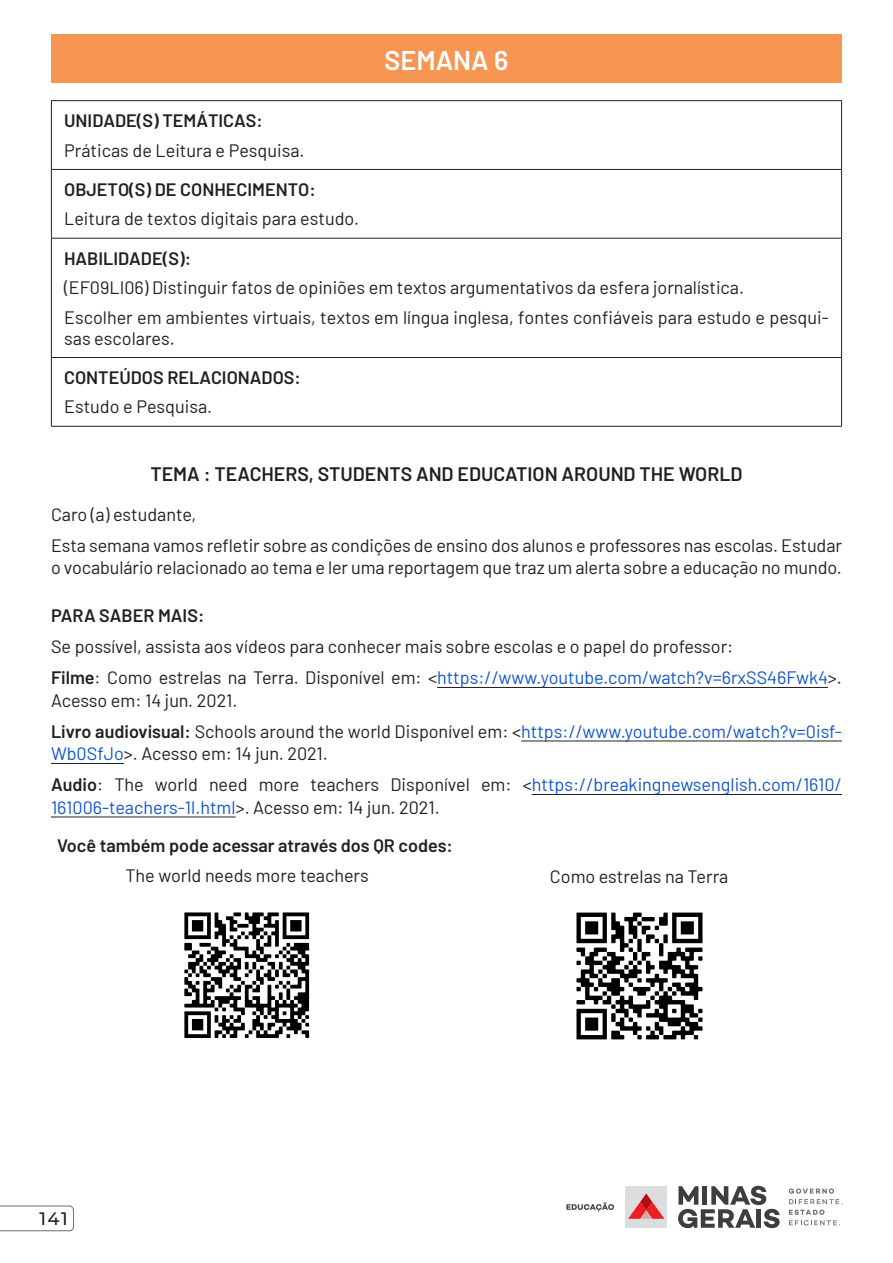
<style>
.page{position:relative;width:893px;height:1263px;background:#fff}
.page>*{position:absolute;margin:0;border:0;box-sizing:border-box;transform-origin:0 0}
.t1{font:600 27px "Barlow";color:#fff}
.t2{font:600 19.5px "Barlow";color:#231f20}
.t3{font:18px/31px "Barlow";color:#231f20}
.t4{font:600 18px/38.5px "Barlow";color:#231f20}
.t5{font:500 18px "Montserrat";color:#231f20}
.s1{font-weight:600}
.s2{color:#15c}
.s3{font-weight:400;color:#15c}
.s4{font-weight:400}
</style>
<div class="page">
<div style="left:625px;top:1186px;width:42px;height:42px;background:#dcdddf"></div>
<svg style="left:628px;top:1193px;width:36px;height:26px"></svg>
<svg style="left:678px;top:1186px;width:102px;height:42px"></svg>
<svg style="left:789px;top:1188px;width:53px;height:16px"></svg>
<svg style="left:789px;top:1210px;width:51px;height:15px"></svg>
<svg style="left:566px;top:1202px;width:48px;height:9px"></svg>
<svg style="left:0;top:1205px;width:74px;height:26px"></svg>
<hr style="left:437px;top:687px;width:391px;height:1px;background:#231f20">
<hr style="left:521px;top:740px;width:321px;height:1px;background:#231f20">
<hr style="left:51px;top:763px;width:73px;height:1px;background:#231f20">
<hr style="left:532px;top:794px;width:310px;height:1px;background:#231f20">
<hr style="left:51px;top:816px;width:185px;height:1px;background:#231f20">
<div style="left:51px;top:34px;width:791px;height:48px;background:#f79553"></div>
<hr style="left:51px;top:169px;width:791px;height:1px;background:#231f20">
<hr style="left:51px;top:238px;width:791px;height:1px;background:#231f20">
<hr style="left:51px;top:357px;width:791px;height:1px;background:#231f20">
<hr style="left:51px;top:426px;width:791px;height:1px;background:#231f20">
<hr style="left:51px;top:101px;width:1px;height:68px;background:#231f20">
<hr style="left:841px;top:101px;width:1px;height:68px;background:#231f20">
<hr style="left:51px;top:170px;width:1px;height:68px;background:#231f20">
<hr style="left:841px;top:170px;width:1px;height:68px;background:#231f20">
<hr style="left:51px;top:239px;width:1px;height:118px;background:#231f20">
<hr style="left:841px;top:239px;width:1px;height:118px;background:#231f20">
<hr style="left:51px;top:358px;width:1px;height:68px;background:#231f20">
<hr style="left:841px;top:358px;width:1px;height:68px;background:#231f20">
<hr style="left:51px;top:100px;width:791px;height:1px;background:#231f20">
<img style="left:184px;top:912px;width:126px;height:126px">
<img style="left:576px;top:912px;width:127px;height:128px">
<h1 class="t1" style="left:384px;top:40px;width:125px">SEMANA 6</h1>
<p class="t4" style="left:64px;top:100px;width:200px">UNIDADE(S) TEMÁTICAS:</p>
<p class="t3" style="left:64px;top:133px;width:242px">Práticas de Leitura e Pesquisa.</p>
<p class="t4" style="left:64px;top:169px;width:253px">OBJETO(S) DE CONHECIMENTO:</p>
<p class="t3" style="left:64px;top:202px;width:297px">Leitura de textos digitais para estudo.</p>
<p class="t4" style="left:64px;top:237px;width:129px">HABILIDADE(S):</p>
<p class="t3" style="left:64px;top:272px;width:766px;line-height:29.5px">(EF09LI06) Distinguir fatos de opiniões em textos argumentativos da esfera jornalística.<br>Escolher em ambientes virtuais, textos em língua inglesa, fontes confiáveis para estudo e pesqui-</p>
<p class="t3" style="left:64px;top:321px;width:112px">sas escolares.</p>
<p class="t4" style="left:64px;top:357px;width:238px">CONTEÚDOS RELACIONADOS:</p>
<p class="t3" style="left:64px;top:390px;width:150px">Estudo e Pesquisa.</p>
<p class="t2" style="left:150px;top:460px;width:594px">TEMA : TEACHERS, STUDENTS AND EDUCATION AROUND THE WORLD</p>
<p class="t3" style="left:51px;top:497px;width:792px">Caro (a) estudante,<br>Esta semana vamos refletir sobre as condições de ensino dos alunos e professores nas escolas. Estudar</p>
<p class="t3" style="left:51px;top:551px;width:792px">o vocabulário relacionado ao tema e ler uma reportagem que traz um alerta sobre a educação no mundo.</p>
<p class="t4" style="left:51px;top:595px;width:155px">PARA SABER MAIS:</p>
<p class="t3" style="left:51px;top:630px;width:792px">Se possível, assista aos vídeos para conhecer mais sobre escolas e o papel do professor:<br><span class="s1">Filme</span>: Como estrelas na Terra. Disponível em: &lt;<span class="s2">https://www.youtube.com/watch?v=6rxSS46Fwk4</span>&gt;.</p>
<p class="t3" style="left:51px;top:683px;width:792px">Acesso em: 14 jun. 2021.<br><span class="s1">Livro audiovisual:</span> Schools around the world Disponível em: &lt;<span class="s2">https://www.youtube.com/watch?v=0isf-</span></p>
<p class="t3" style="left:51px;top:737px;width:792px"><span class="s2">Wb0SfJo</span>&gt;. Acesso em: 14 jun. 2021.<br><span class="s1">Audio</span>: The world need more teachers Disponível em: &lt;<span class="s2">https://breakingnewsenglish.com/1610/</span></p>
<p class="t4" style="left:57px;top:787px;width:397px;text-indent:-6px"><span class="s3">161006-teachers-1l.html</span><span class="s4">&gt;. Acesso em: 14 jun. 2021.<br></span>Você também pode acessar através dos QR codes:</p>
<p class="t3" style="left:125px;top:859px;width:245px">The world needs more teachers</p>
<p class="t3" style="left:550px;top:859px;width:180px">Como estrelas na Terra</p>
<p class="t5" style="left:39px;top:1206px;width:30px">141</p>
</div>
